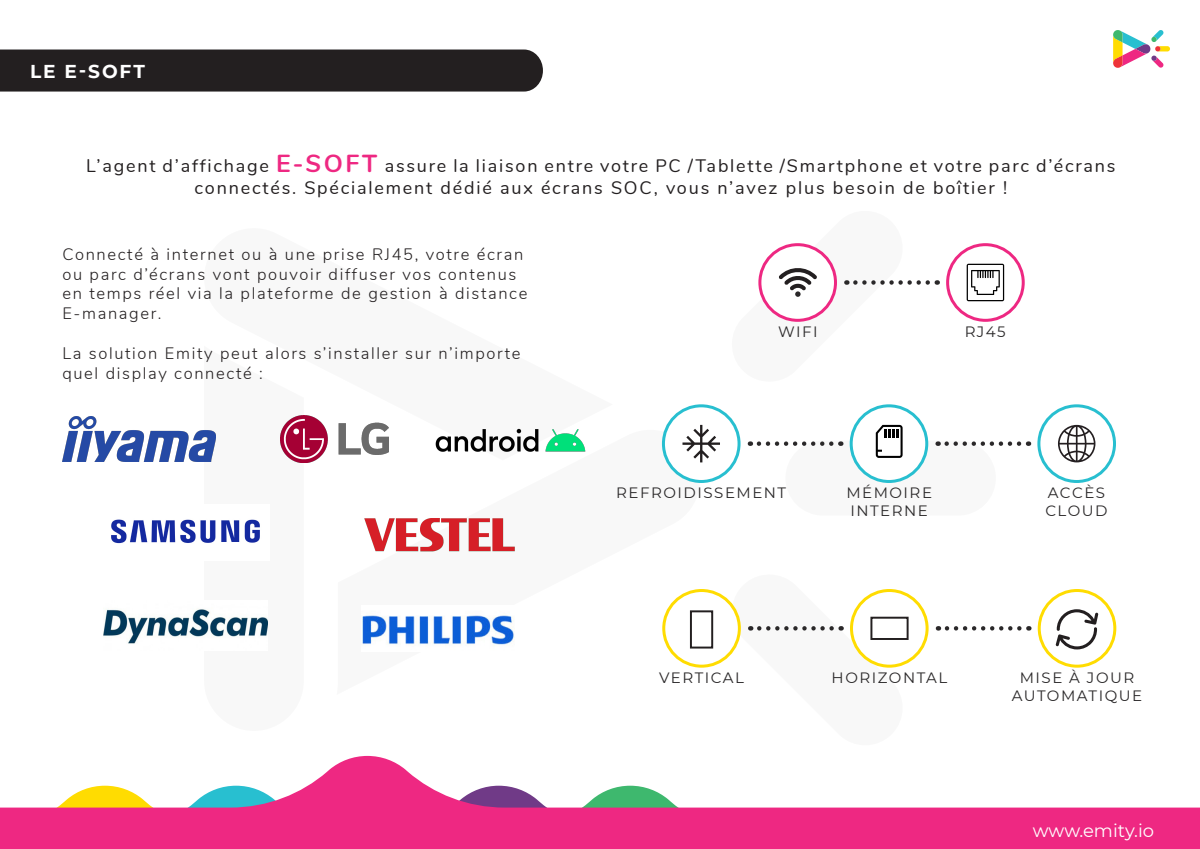
<style>
.page{position:relative;width:1200px;height:849px;background:#fff}
.page>*{position:absolute;margin:0;border:0;box-sizing:border-box;transform-origin:0 0}
.t1{font:700 18.6px "Montserrat";letter-spacing:.1em;color:#fff}
.t2{font:18px/21.6px "Nunito";letter-spacing:.1em;color:#231f20;text-align:center}
.t3{font:18px "Montserrat";color:#fff}
.t4{font:300 16.5px/19.8px "Nunito";letter-spacing:.1em;color:#231f20}
.t5{font:15px/18px "Montserrat";letter-spacing:.1em;color:#2a2829}
.s1{font-weight:700;font-size:24.6px;color:#ee2882}
</style>
<div class="page">
<svg style="left:0;top:755px;width:1200px;height:93px"></svg>
<svg style="left:1113px;top:30px;width:57px;height:38px"></svg>
<div style="left:0;top:49px;width:543px;height:42px;background:#231f20"></div>
<div style="left:785px;top:440px;width:211px;height:75px;background:#f8f8f8;border-radius:38px"></div>
<div style="left:946px;top:243px;width:79px;height:79px;border:3px solid #ee2882;border-radius:50%"></div>
<svg style="left:758px;top:243px;width:180px;height:79px"></svg>
<svg style="left:967px;top:264px;width:37px;height:37px"></svg>
<svg style="left:947px;top:626px;width:82px;height:4px"></svg>
<svg style="left:732px;top:589px;width:174px;height:79px"></svg>
<div style="left:664px;top:590px;width:75px;height:76px;background:#fff;border-radius:50%"></div>
<div style="left:662px;top:589px;width:79px;height:78px;border:3px solid #ffdc01;border-radius:50%"></div>
<div style="left:852px;top:590px;width:75px;height:76px;background:#fff;border-radius:50%"></div>
<div style="left:850px;top:589px;width:79px;height:78px;border:3px solid #ffdc01;border-radius:50%"></div>
<div style="left:1038px;top:589px;width:78px;height:78px;border:3px solid #ffdc01;border-radius:50%"></div>
<div style="left:870px;top:616px;width:39px;height:24px;border:2px solid #231f20"></div>
<div style="left:690px;top:610px;width:23px;height:38px;border:2px solid #231f20"></div>
<svg style="left:1056px;top:609px;width:42px;height:40px"></svg>
<svg style="left:947px;top:441px;width:82px;height:5px"></svg>
<svg style="left:759px;top:441px;width:82px;height:5px"></svg>
<div style="left:662px;top:404px;width:79px;height:79px;border:3px solid #28bfd0;border-radius:50%"></div>
<div style="left:851px;top:406px;width:76px;height:75px;background:#fff;border-radius:50%"></div>
<div style="left:850px;top:404px;width:78px;height:79px;border:3px solid #28bfd0;border-radius:50%"></div>
<div style="left:1037px;top:404px;width:79px;height:79px;border:3px solid #28bfd0;border-radius:50%"></div>
<svg style="left:682px;top:425px;width:38px;height:37px"></svg>
<svg style="left:876px;top:425px;width:27px;height:33px"></svg>
<svg style="left:1058px;top:425px;width:37px;height:37px"></svg>
<img style="left:62px;top:416px;width:154px;height:45px">
<img style="left:281px;top:415px;width:107px;height:47px">
<img style="left:436px;top:428px;width:149px;height:24px">
<img style="left:111px;top:519px;width:149px;height:25px">
<img style="left:103px;top:609px;width:165px;height:35px">
<img style="left:362px;top:615px;width:152px;height:31px">
<img style="left:364px;top:518px;width:151px;height:34px">
<p class="t1" style="left:30px;top:58px;width:116px">LE E-SOFT</p>
<p class="t2" style="left:86px;top:156px;width:1031px">L’agent d’affichage <span class="s1">E-SOFT</span> assure la liaison entre votre PC /Tablette /Smartphone et votre parc d’écrans connectés. Spécialement dédié aux écrans SOC, vous n’avez plus besoin de boîtier !</p>
<p class="t4" style="left:62px;top:244px;width:467px">Connecté à internet ou à une prise RJ45, votre écran ou parc d’écrans vont pouvoir diffuser vos contenus en temps réel via la plateforme de gestion à distance E-manager.</p>
<p class="t4" style="left:62px;top:343px;width:460px">La solution Emity peut alors s’installer sur n’importe quel display connecté :</p>
<p class="t5" style="left:778px;top:322px;width:41px">WIFI</p>
<p class="t5" style="left:965px;top:322px;width:43px">RJ45</p>
<p class="t5" style="left:616px;top:483px;width:171px">REFROIDISSEMENT</p>
<p class="t5" style="left:846px;top:483px;width:87px">MÉMOIRE<br>INTERNE</p>
<p class="t5" style="left:1045px;top:483px;width:64px">ACCÈS<br>CLOUD</p>
<p class="t5" style="left:659px;top:668px;width:86px">VERTICAL</p>
<p class="t5" style="left:832px;top:668px;width:117px">HORIZONTAL</p>
<p class="t5" style="left:1012px;top:668px;width:132px;text-align:center">MISE À JOUR<br>AUTOMATIQUE</p>
<p class="t3" style="left:1033px;top:823px;width:123px">www.emity.io</p>
</div>
